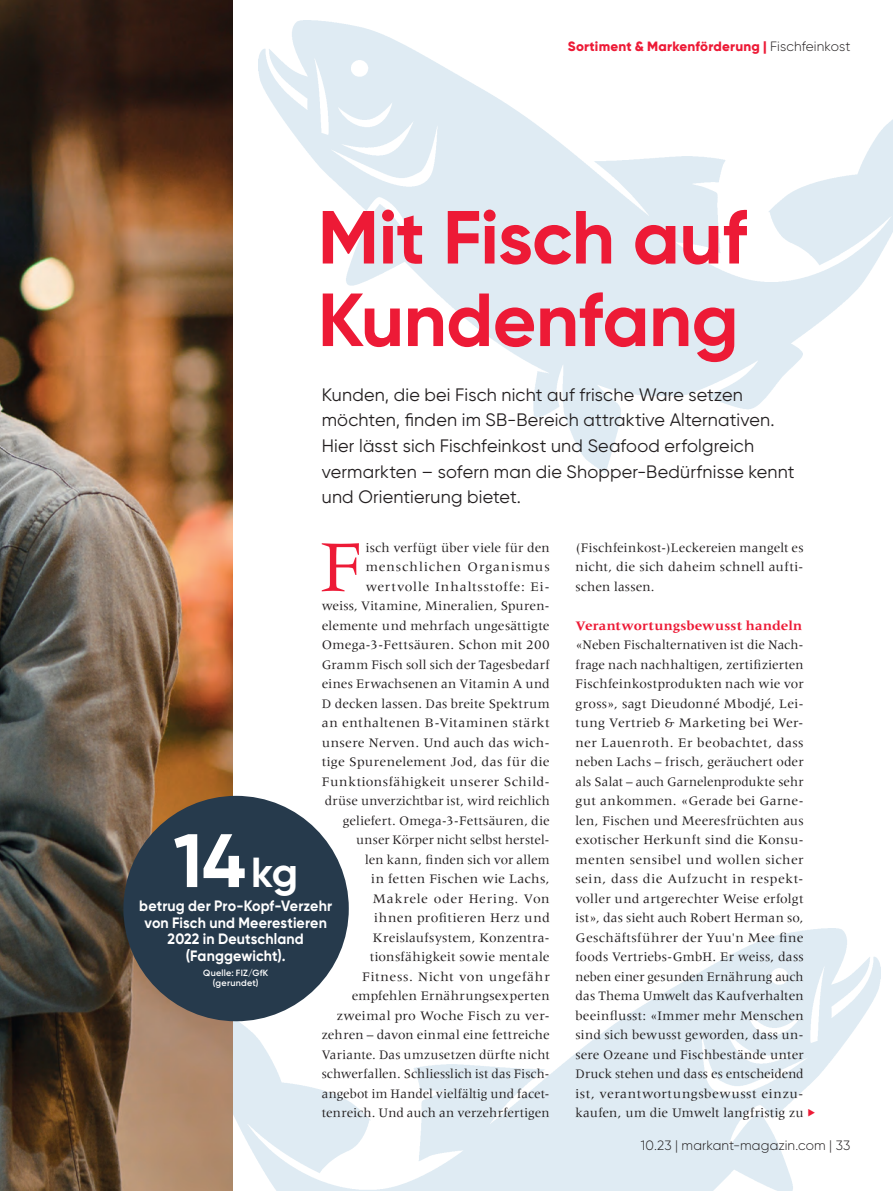
<style>
.page{position:relative;width:893px;height:1191px;background:#fff}
.page>*{position:absolute;margin:0;border:0;box-sizing:border-box;transform-origin:0 0}
.t1{font:700 75.45px "Gilroy";color:#fff}
.t2{font:700 75px/82.5px "Gilroy";letter-spacing:-.005em;color:#ed1a36}
.t3{font:75px "Meridien LT Std";color:#ed1a36}
.t4{font:18px/25.5px "Gilroy";letter-spacing:.01em;color:#231f20}
.t5{font:700 15px/16.5px "Gilroy";letter-spacing:.01em;color:#fff;text-align:center;scale:.95 1}
.t6{font:13.5px/19.5px "Meridien LT Std";letter-spacing:.015em;color:#231f20;text-align:justify}
.t7{font:800 13.5px "Gilroy";letter-spacing:.015em;color:#ed1a36}
.t8{font:700 13.5px "Meridien LT Std";letter-spacing:.01em;color:#ed1a36}
.t9{font:300 13.5px "Gilroy";letter-spacing:.01em;color:#231f20}
.t10{font:600 9px/10.5px "Gilroy";letter-spacing:.025em;color:#fff;text-align:center}
.s1{font-weight:300;color:#231f20}
.s2{font-size:42px}
</style>
<div class="page">
<img style="left:233px;top:928px;width:647px;height:263px">
<img style="left:0;top:0;width:233px;height:1191px">
<img style="left:258px;top:21px;width:635px;height:451px">
<div style="left:123px;top:796px;width:226px;height:225px;background:#263a4c;border-radius:50%"></div>
<svg style="left:808px;top:1109px;width:7px;height:7px"></svg>
<p class="t7" style="left:568px;top:38px;width:284px">Sortiment &amp; Markenförderung | <span class="s1">Fischfeinkost</span></p>
<h2 class="t2" style="left:318px;top:195px;width:431px">Mit Fisch auf<br>Kundenfang</h2>
<p class="t4" style="left:322px;top:382px;width:474px">Kunden, die bei Fisch nicht auf frische Ware setzen möchten, finden im SB-Bereich attraktive Alternativen.<br>Hier lässt sich Fischfeinkost und Seafood erfolgreich vermarkten – sofern man die Shopper-Bedürfnisse kennt und Orientierung bietet.</p>
<h2 class="t3" style="left:320px;top:525px;width:43px">F</h2>
<p class="t6" style="left:322px;top:537px;width:230px;text-align:right">isch verfügt über viele für den menschlichen Organismus wertvolle Inhaltsstoffe: Ei-<br>weiss, Vitamine, Mineralien, Spuren&shy;elemente und mehrfach ungesättigte Omega-3-Fettsäuren. Schon mit 200<br>Gramm Fisch soll sich der Tagesbedarf eines Erwachsenen an Vitamin A und D decken lassen. Das breite Spektrum an enthaltenen B-Vitaminen stärkt unsere Nerven. Und auch das wich&shy;tige Spurenelement Jod, das für die Funktionsfähigkeit unserer Schild&shy;drüse unverzichtbar ist, wird reichlich geliefert. Omega-3-Fettsäuren, die unser Körper nicht selbst herstel-<br>len kann, finden sich vor allem<br>in fetten Fischen wie Lachs, Makrele oder Hering. Von<br>ihnen profitieren Herz und Kreislaufsystem, Konzentra&shy;tionsfähigkeit sowie mentale Fitness. Nicht von ungefähr empfehlen Ernährungsexperten zweimal pro Woche Fisch zu ver&shy;zehren – davon einmal eine fettreiche Variante. Das umzusetzen dürfte nicht schwerfallen. Schliesslich ist das Fisch&shy;angebot im Handel vielfältig und facet&shy;tenreich. Und auch an verzehrfertigen</p>
<p class="t6" style="left:575px;top:537px;width:230px">(Fischfeinkost-)Leckereien mangelt es nicht, die sich daheim schnell aufti&shy;schen lassen.</p>
<p class="t8" style="left:575px;top:617px;width:228px">Verantwortungsbewusst handeln</p>
<p class="t6" style="left:575px;top:635px;width:230px">«Neben Fischalternativen ist die Nach&shy;frage nach nachhaltigen, zertifizierten Fischfeinkostprodukten nach wie vor gross», sagt Dieudonné Mbodjé, Lei&shy;tung Vertrieb &amp; Marketing bei Wer&shy;ner Lauenroth. Er beobachtet, dass neben Lachs – frisch, geräuchert oder als Salat – auch Garnelenprodukte sehr gut ankommen. «Gerade bei Garne&shy;len, Fischen und Meeresfrüchten aus exotischer Herkunft sind die Konsu&shy;menten sensibel und wollen sicher sein, dass die Aufzucht in respekt&shy;voller und artgerechter Weise erfolgt ist», das sieht auch Robert Herman so, Geschäftsführer der Yuu'n Mee fine foods Vertriebs-GmbH. Er weiss, dass neben einer gesunden Ernährung auch das Thema Umwelt das Kaufverhalten beeinflusst: «Immer mehr Menschen sind sich bewusst geworden, dass un&shy;sere Ozeane und Fischbestände unter Druck stehen und dass es entscheidend ist, verantwortungsbewusst einzu&shy;kaufen, um die Umwelt langfristig zu</p>
<h1 class="t1" style="left:173px;top:813px;width:126px">14<span class="s2">kg</span></h1>
<p class="t5" style="left:139px;top:897px;width:204px">betrug der Pro-Kopf-Verzehr von Fisch und Meerestieren<br>2022 in Deutschland (Fanggewicht).</p>
<p class="t10" style="left:203px;top:967px;width:67px">Quelle: FIZ/GfK (gerundet)</p>
<p class="t9" style="left:641px;top:1137px;width:211px">10.23 | markant-magazin.com | 33</p>
</div>
